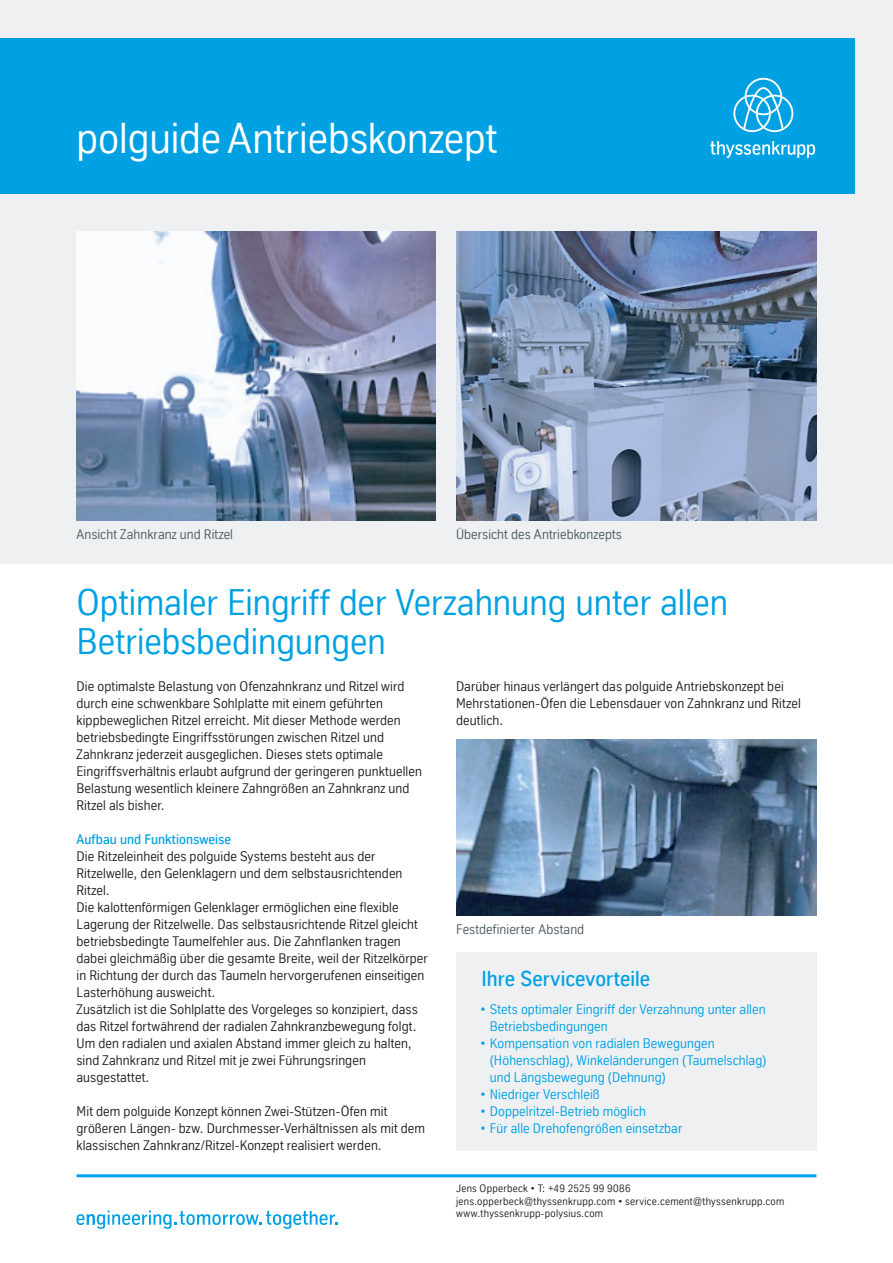
<style>
.page{position:relative;width:893px;height:1263px;background:#fff}
.page>*{position:absolute;margin:0;border:0;box-sizing:border-box;transform-origin:0 0}
.t1{font:42px "TK Type";color:#fff}
.t2{font:36px/39.5px "TK Type";color:#00a1e3}
.t3{font:500 21px "TK Type";letter-spacing:.005em;color:#00a1e3}
.t4{font:13.5px/17px "TK Type";letter-spacing:.01em;color:#231f20}
.t5{font:13.5px/17px "TK Type";letter-spacing:.005em;color:#00a1e3}
.t6{font:13.5px "TK Type";letter-spacing:.005em;color:#4c5c65}
.t7{font:500 13.5px "TK Type";letter-spacing:.005em;color:#00a1e3}
.t8{font:10.5px/12.8px "TK Type";letter-spacing:.025em;color:#231f20}
.s1{color:#00a0f5}
</style>
<div class="page">
<div style="left:0;top:0;width:893px;height:563px;background:#eef0f2"></div>
<svg style="left:76px;top:1210px;width:261px;height:19px"></svg>
<hr style="left:77px;top:1174px;width:739px;height:3px;background:#00a0f5">
<div style="left:0;top:38px;width:855px;height:155px;background:#00a1e3"></div>
<svg style="left:733px;top:78px;width:60px;height:54px"></svg>
<svg style="left:710px;top:141px;width:105px;height:17px"></svg>
<div style="left:456px;top:952px;width:360px;height:199px;background:#eef0f2"></div>
<img style="left:77px;top:232px;width:358px;height:289px">
<img style="left:456px;top:232px;width:360px;height:289px">
<img style="left:456px;top:740px;width:360px;height:175px">
<h1 class="t1" style="left:77px;top:115px;width:422px">polguide Antriebskonzept</h1>
<p class="t6" style="left:77px;top:527px;width:158px">Ansicht Zahnkranz und Ritzel</p>
<p class="t6" style="left:456px;top:527px;width:167px">Übersicht des Antriebkonzepts</p>
<h2 class="t2" style="left:77px;top:583px;width:653px">Optimaler Eingriff der Verzahnung unter allen<br>Betriebsbedingungen</h2>
<p class="t4" style="left:77px;top:678px;width:347px">Die optimalste Belastung von Ofenzahnkranz und Ritzel wird durch eine schwenkbare Sohlplatte mit einem geführten kippbeweglichen Ritzel erreicht. Mit dieser Methode werden betriebsbedingte Eingriffsstörungen zwischen Ritzel und Zahnkranz jederzeit ausgeglichen. Dieses stets optimale Eingriffsverhältnis erlaubt aufgrund der geringeren punktuellen Belastung wesentlich kleinere Zahngrößen an Zahnkranz und Ritzel als bisher.</p>
<p class="t7" style="left:77px;top:832px;width:156px">Aufbau und Funktionsweise</p>
<p class="t4" style="left:77px;top:848px;width:353px">Die Ritzeleinheit des polguide Systems besteht aus der Ritzelwelle, den Gelenklagern und dem selbstausrichtenden Ritzel.<br>Die kalottenförmigen Gelenklager ermöglichen eine flexible Lagerung der Ritzelwelle. Das selbstausrichtende Ritzel gleicht betriebsbedingte Taumelfehler aus. Die Zahnflanken tragen dabei gleichmäßig über die gesamte Breite, weil der Ritzelkörper in Richtung der durch das Taumeln hervorgerufenen einseitigen Lasterhöhung ausweicht.<br>Zusätzlich ist die Sohlplatte des Vorgeleges so konzipiert, dass das Ritzel fortwährend der radialen Zahnkranzbewegung folgt.<br>Um den radialen und axialen Abstand immer gleich zu halten, sind Zahnkranz und Ritzel mit je zwei Führungsringen ausgestattet.</p>
<p class="t4" style="left:77px;top:1103px;width:350px">Mit dem polguide Konzept können Zwei-Stützen-Öfen mit größeren Längen- bzw. Durchmesser-Verhältnissen als mit dem klassischen Zahnkranz/Ritzel-Konzept realisiert werden.</p>
<p class="t4" style="left:456px;top:678px;width:346px">Darüber hinaus verlängert das polguide Antriebskonzept bei<br>Mehrstationen-Öfen die Lebensdauer von Zahnkranz und Ritzel deutlich.</p>
<p class="t6" style="left:456px;top:921px;width:130px">Festdefinierter Abstand</p>
<h3 class="t3" style="left:481px;top:967px;width:170px">Ihre Servicevorteile</h3>
<p class="t5" style="left:490px;top:1001px;width:277px;text-indent:-10px"><span class="s1">•</span> Stets optimaler Eingriff der Verzahnung unter allen<br>Betriebsbedingungen</p>
<p class="t5" style="left:490px;top:1035px;width:278px;text-indent:-10px"><span class="s1">•</span> Kompensation von radialen Bewegungen (Höhenschlag), Winkeländerungen (Taumelschlag) und Längsbewegung (Dehnung)</p>
<p class="t5" style="left:480px;top:1086px;width:121px"><span class="s1">•</span> Niedriger Verschleiß</p>
<p class="t5" style="left:480px;top:1103px;width:167px"><span class="s1">•</span> Doppelritzel-Betrieb möglich</p>
<p class="t5" style="left:480px;top:1120px;width:204px"><span class="s1">•</span> Für alle Drehofengrößen einsetzbar</p>
<p class="t8" style="left:456px;top:1182px;width:330px">Jens Opperbeck • T: +49 2525 99 9086 jens.opperbeck@thyssenkrupp.com • service.cement@thyssenkrupp.com www.thyssenkrupp-polysius.com</p>
</div>
